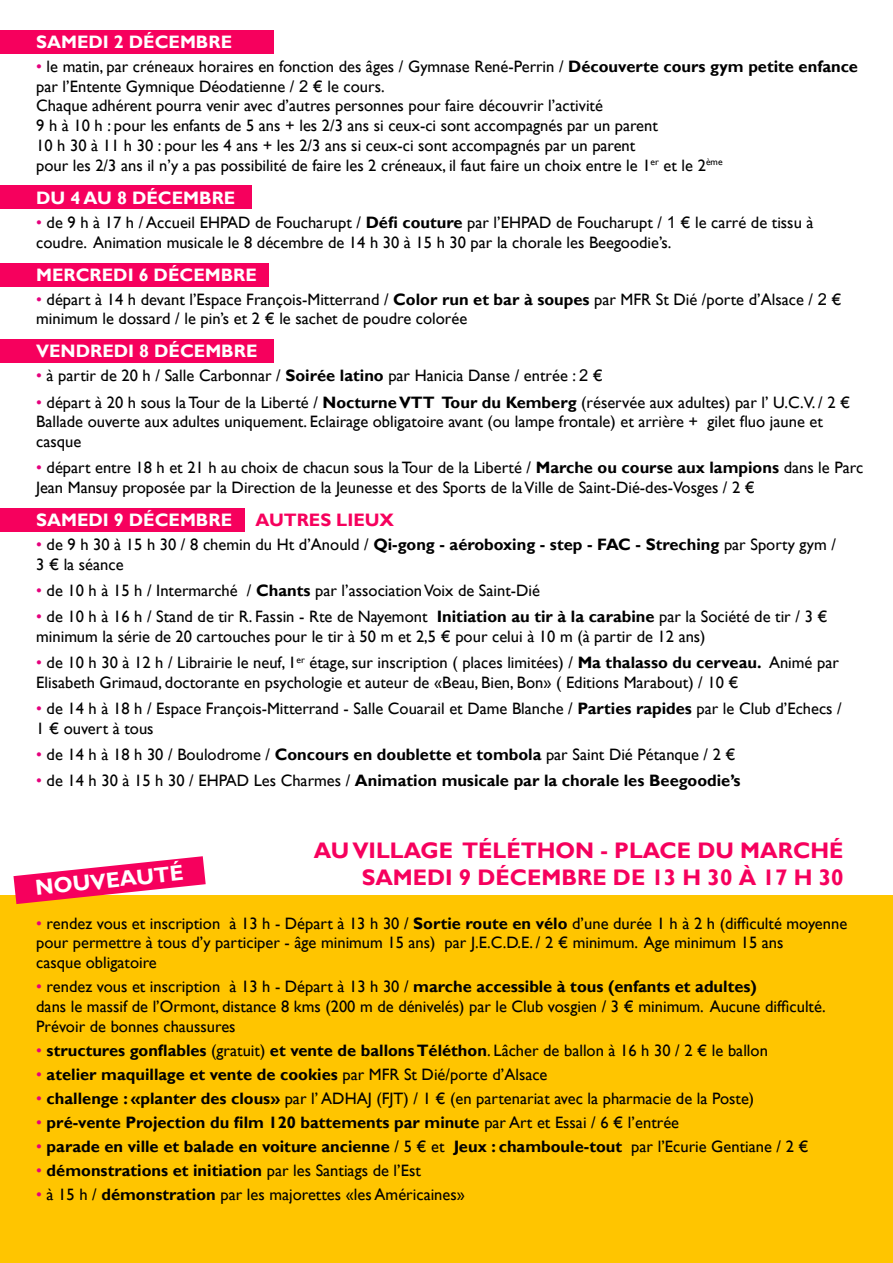
<style>
.page{position:relative;width:893px;height:1263px;background:#fff}
.page>*{position:absolute;margin:0;border:0;box-sizing:border-box;transform-origin:0 0}
.t1{font:700 22.5px/27px "Gill Sans";color:#f6005d;text-align:right}
.t2{font:700 21.75px "Gill Sans";color:#fff}
.t3{font:700 18px "Gill Sans";color:#fff}
.t4{font:700 18px "Gill Sans";color:#f6005d}
.t5{font:16.5px/19.8px "Gill Sans";color:#000}
.t6{font:700 16.5px "Gill Sans";color:#000}
.s1{color:#e5007d}
.s2{font-weight:700}
.s3{font-family:"Arial"}
.s4{font-weight:400;color:#e5007d}
.s5{font-weight:400}
</style>
<div class="page">
<div style="left:0;top:895px;width:893px;height:368px;background:#ffc500"></div>
<div style="left:0;top:186px;width:251px;height:23px;background:#f6005d"></div>
<div style="left:0;top:263px;width:269px;height:23px;background:#f6005d"></div>
<div style="left:0;top:339px;width:274px;height:24px;background:#f6005d"></div>
<div style="left:0;top:508px;width:245px;height:23px;background:#f6005d"></div>
<div style="left:0;top:31px;width:274px;height:23px;background:#f6005d"></div>
<svg style="left:13px;top:856px;width:193px;height:48px"></svg>
<p class="t3" style="left:36px;top:31px;width:197px">SAMEDI 2 DÉCEMBRE</p>
<p class="t5" style="left:36px;top:57px;width:823px"><span class="s1">•</span> le matin, par créneaux horaires en fonction des âges / Gymnase René-Perrin / <span class="s2">Découverte cours gym petite enfance </span>par l’Entente Gymnique Déodatienne / <span class="s3">2</span> € le cours.<br>Chaque adhérent pourra venir avec d’autres personnes pour faire découvrir l’activité<br>9 h à 10 h : pour les enfants de 5 ans + les 2/3 ans si ceux-ci sont accompagnés par un parent<br>10 h 30 à 11 h 30 : pour les 4 ans + les 2/3 ans si ceux-ci sont accompagnés par un parent<br>pour les 2/3 ans il n’y a pas possibilité de faire les 2 créneaux, il faut faire un choix entre le 1<sup>er</sup> et le 2<sup>ème</sup></p>
<p class="t3" style="left:36px;top:187px;width:201px">DU 4 AU 8 DÉCEMBRE</p>
<p class="t5" style="left:36px;top:213px;width:779px"><span class="s1">•</span> de 9 h à 17 h / Accueil EHPAD de Foucharupt / <span class="s2">Défi couture</span> par l’EHPAD de Foucharupt / <span class="s3">1</span> € le carré de tissu à coudre. Animation musicale le 8 décembre de 14 h 30 à 15 h 30 par la chorale les Beegoodie’s.</p>
<p class="t3" style="left:36px;top:264px;width:222px">MERCREDI 6 DÉCEMBRE</p>
<p class="t5" style="left:36px;top:289px;width:807px"><span class="s1">•</span> départ à 14 h devant l’Espace François-Mitterrand / <span class="s2">Color run et bar à soupes</span> par MFR St Dié /porte d’Alsace / <span class="s3">2</span> € minimum le dossard / le pin’s et 2 € le sachet de poudre colorée</p>
<p class="t3" style="left:36px;top:340px;width:223px">VENDREDI 8 DÉCEMBRE</p>
<p class="t5" style="left:36px;top:366px;width:568px"><span class="s1">•</span> à partir de 20 h / Salle Carbonnar / <span class="s2">Soirée latino</span> par Hanicia Danse / entrée : <span class="s3">2</span> €</p>
<p class="t5" style="left:36px;top:392px;width:816px"><span class="s1">•</span> départ à 20 h sous la Tour de la Liberté / <span class="s2">Nocturne VTT Tour du Kemberg</span> (réservée aux adultes) par l’ U.C.V. / 2 €<br>Ballade ouverte aux adultes uniquement. Eclairage obligatoire avant (ou lampe frontale) et arrière + gilet fluo jaune et casque</p>
<p class="t5" style="left:36px;top:458px;width:828px"><span class="s1">•</span> départ entre 18 h et 21 h au choix de chacun sous la Tour de la Liberté / <span class="s2">Marche ou course aux lampions</span> dans le Parc<br>Jean Mansuy proposée par la Direction de la Jeunesse et des Sports de la Ville de Saint-Dié-des-Vosges / 2 €</p>
<p class="t3" style="left:36px;top:509px;width:197px">SAMEDI 9 DÉCEMBRE</p>
<p class="t4" style="left:255px;top:509px;width:140px">AUTRES LIEUX</p>
<p class="t5" style="left:36px;top:535px;width:801px"><span class="s1">•</span> de 9 h 30 à 15 h 30 / 8 chemin du Ht d’Anould / <span class="s2">Qi-gong - aéroboxing - step - FAC - Streching</span> par Sporty gym /<br>3 € la séance</p>
<p class="t5" style="left:36px;top:581px;width:505px"><span class="s1">•</span> de 10 h à 15 h / Intermarché / <span class="s2">Chants</span> par l’association Voix de Saint-Dié</p>
<p class="t5" style="left:36px;top:607px;width:793px"><span class="s1">•</span> de 10 h à 16 h / Stand de tir R. Fassin - Rte de Nayemont <span class="s2">Initiation au tir à la carabine</span> par la Société de tir / 3 € minimum la série de 20 cartouches pour le tir à 50 m et 2,5 € pour celui à 10 m (à partir de 12 ans)</p>
<p class="t5" style="left:36px;top:653px;width:804px"><span class="s1">•</span> de 10 h 30 à 12 h / Librairie le neuf, 1<sup>er</sup> étage, sur inscription ( places limitées) / <span class="s2">Ma thalasso du cerveau.</span> Animé par<br>Elisabeth Grimaud, doctorante en psychologie et auteur de «Beau, Bien, Bon» ( Editions Marabout) / 10 €</p>
<p class="t5" style="left:36px;top:699px;width:807px"><span class="s1">•</span> de 14 h à 18 h / Espace François-Mitterrand - Salle Couarail et Dame Blanche / <span class="s2">Parties rapides</span> par le Club d’Echecs /<br>1 € ouvert à tous</p>
<p class="t5" style="left:36px;top:745px;width:701px"><span class="s1">•</span> de 14 h à 18 h 30 / Boulodrome / <span class="s2">Concours en doublette et tombola</span> par Saint Dié Pétanque / 2 €</p>
<p class="t6" style="left:36px;top:771px;width:706px"><span class="s4">•</span> <span class="s5">de 14 h 30 à 15 h 30 / EHPAD Les Charmes /</span> Animation musicale par la chorale les Beegoodie’s</p>
<h2 class="t2" style="left:34px;top:875px;width:150px;rotate:-6deg">NOUVEAUTÉ</h2>
<h1 class="t1" style="left:314px;top:837px;width:531px">AU VILLAGE TÉLÉTHON - PLACE DU MARCHÉ<br>SAMEDI 9 DÉCEMBRE DE 13 H 30 À 17 H 30</h1>
<p class="t5" style="left:36px;top:913px;width:812px"><span class="s1">•</span> rendez vous et inscription à 13 h - Départ à 13 h 30 / <span class="s2">Sortie route en vélo</span> d’une durée 1 h à 2 h (difficulté moyenne pour permettre à tous d’y participer - âge minimum 15 ans) par J.E.C.D.E. / 2 € minimum. Age minimum 15 ans<br>casque obligatoire</p>
<p class="t5" style="left:36px;top:977px;width:791px"><span class="s1">•</span> rendez vous et inscription à 13 h - Départ à 13 h 30 / <span class="s2">marche accessible à tous (enfants et adultes)<br></span>dans le massif de l’Ormont, distance 8 kms (200 m de dénivelés) par le Club vosgien / 3 € minimum. Aucune difficulté.<br>Prévoir de bonnes chaussures</p>
<p class="t6" style="left:36px;top:1040px;width:733px"><span class="s4">•</span> structures gonflables <span class="s5">(gratuit)</span> et vente de ballons Téléthon<span class="s5">. Lâcher de ballon à 16 h 30 / 2 € le ballon</span></p>
<p class="t6" style="left:36px;top:1064px;width:513px"><span class="s4">•</span> atelier maquillage et vente de cookies <span class="s5">par MFR St Dié/porte d’Alsace</span></p>
<p class="t5" style="left:36px;top:1089px;width:719px"><span class="s1">•</span> <span class="s2">challenge : «planter des clous»</span> par l’ ADHAJ (FJT) / 1 € (en partenariat avec la pharmacie de la Poste)</p>
<p class="t6" style="left:36px;top:1112px;width:644px"><span class="s4">•</span> pré-vente Projection du film 120 battements par minute <span class="s5">par Art et Essai / 6 € l’entrée</span></p>
<p class="t6" style="left:36px;top:1136px;width:774px"><span class="s4">•</span> parade en ville et balade en voiture ancienne <span class="s5">/ 5 € et</span> Jeux : chamboule-tout <span class="s5">par l’Ecurie Gentiane / 2 €</span></p>
<p class="t6" style="left:36px;top:1161px;width:386px"><span class="s4">•</span> démonstrations et initiation <span class="s5">par les Santiags de l’Est</span></p>
<p class="t5" style="left:36px;top:1185px;width:430px"><span class="s1">•</span> à 15 h / <span class="s2">démonstration</span> par les majorettes «les Américaines»</p>
</div>
